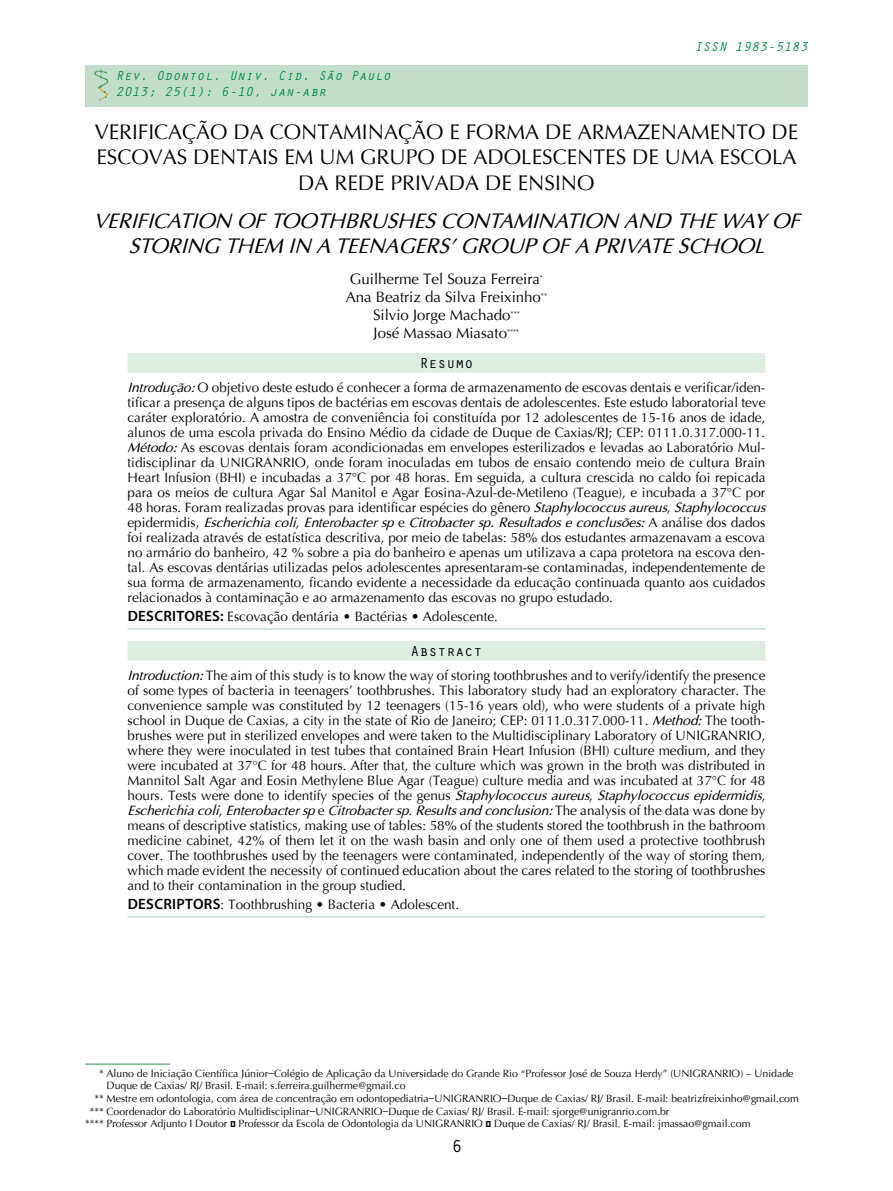
<style>
.page{position:relative;width:893px;height:1191px;background:#fff}
.page>*{position:absolute;margin:0;border:0;box-sizing:border-box;transform-origin:0 0}
.t1{font:21px/25.2px "Optima";color:#000;text-align:center}
.t2{font:italic 21px/25.2px "Optima";color:#000;text-align:center}
.t3{font:18px "Orator Std";color:#000}
.t4{font:15px/18px "Optima";color:#000;text-align:center}
.t5{font:15px "Orator Std";color:#000}
.t6{font:13.5px/15px "Optima";color:#000;text-align:justify}
.t7{font:italic 13.5px/16.2px "Orator Std";color:#008c44}
.t8{font:10.5px/12.6px "Optima";color:#000}
.s1{font-style:italic}
.s2{font-family:"Myriad Pro";font-weight:600;font-size:15px}
.s3{color:#fff}
.s4{font-family:"Times New Roman"}
</style>
<div class="page">
<div style="left:85px;top:65px;width:723px;height:41px;background:#c3ddcb"></div>
<img style="left:94px;top:68px;width:15px;height:36px">
<div style="left:128px;top:353px;width:637px;height:19px;background:#deece1"></div>
<hr style="left:128px;top:628px;width:637px;height:1px;background:#c3ddcb">
<div style="left:128px;top:641px;width:637px;height:19px;background:#deece1"></div>
<hr style="left:128px;top:916px;width:637px;height:1px;background:#c3ddcb">
<hr style="left:85px;top:1063px;width:85px;height:2px;background:#76b88f">
<p class="t7" style="left:116px;top:66px;width:277px">Rev. Odontol. Univ. Cid. São Paulo<br>2013; 25(1): 6-10, jan-abr</p>
<p class="t7" style="left:694px;top:38px;width:115px">ISSN 1983-5183</p>
<h1 class="t1" style="left:95px;top:120px;width:705px">Verificação da contaminação e forma de armazenamento de escovas dentais em um grupo de adolescentes de uma escola da rede privada de ensino</h1>
<h1 class="t2" style="left:93px;top:208px;width:708px">Verification of toothbrushes contamination and the way of storing them in a teenagers’ group of a private school</h1>
<p class="t4" style="left:346px;top:270px;width:203px">Guilherme Tel Souza Ferreira<sup>*<br></sup>Ana Beatriz da Silva Freixinho<sup>**<br></sup>Silvio Jorge Machado<sup>***<br></sup>José Massao Miasato<sup>****</sup></p>
<p class="t5" style="left:419px;top:352px;width:55px">Resumo</p>
<p class="t6" style="left:128px;top:380px;width:640px"><span class="s1">Introdução:</span> O objetivo deste estudo é conhecer a forma de armazenamento de escovas dentais e verificar/iden&shy;tificar a presença de alguns tipos de bactérias em escovas dentais de adolescentes. Este estudo laboratorial teve caráter exploratório. A amostra de conveniência foi constituída por 12 adolescentes de 15-16 anos de idade, alunos de uma escola privada do Ensino Médio da cidade de Duque de Caxias/RJ; CEP: 0111.0.317.000-11.<br><span class="s1">Método:</span> As escovas dentais foram acondicionadas em envelopes esterilizados e levadas ao Laboratório Mul&shy;tidisciplinar da UNIGRANRIO, onde foram inoculadas em tubos de ensaio contendo meio de cultura Brain Heart Infusion (BHI) e incubadas a 37°C por 48 horas. Em seguida, a cultura crescida no caldo foi repicada para os meios de cultura Agar Sal Manitol e Agar Eosina-Azul-de-Metileno (Teague), e incubada a 37°C por 48 horas. Foram realizadas provas para identificar espécies do gênero <span class="s1">Staphylococcus aureus</span>, <span class="s1">Staphylococcus </span>epidermidis, <span class="s1">Escherichia coli</span>, <span class="s1">Enterobacter sp</span> e <span class="s1">Citrobacter sp. Resultados e conclusões:</span> A análise dos dados foi realizada através de estatística descritiva, por meio de tabelas: 58% dos estudantes armazenavam a escova no armário do banheiro, 42 % sobre a pia do banheiro e apenas um utilizava a capa protetora na escova den&shy;tal. As escovas dentárias utilizadas pelos adolescentes apresentaram-se contaminadas, independentemente de sua forma de armazenamento, ficando evidente a necessidade da educação continuada quanto aos cuidados relacionados à contaminação e ao armazenamento das escovas no grupo estudado.</p>
<p class="t6" style="left:128px;top:609px;width:372px"><span class="s2">DESCRITORES:</span> Escovação dentária • Bactérias • Adolescente.</p>
<p class="t5" style="left:410px;top:640px;width:73px">Abstract</p>
<p class="t6" style="left:128px;top:668px;width:639px"><span class="s1">Introduction:</span> The aim of this study is to know the way of storing toothbrushes and to verify/identify the presence of some types of bacteria in teenagers’ toothbrushes. This laboratory study had an exploratory character. The convenience sample was constituted by 12 teenagers (15-16 years old), who were students of a private high school in Duque de Caxias, a city in the state of Rio de Janeiro; CEP: 0111.0.317.000-11. <span class="s1">Method:</span> The tooth&shy;brushes were put in sterilized envelopes and were taken to the Multidisciplinary Laboratory of UNIGRANRIO, where they were inoculated in test tubes that contained Brain Heart Infusion (BHI) culture medium, and they were incubated at 37°C for 48 hours. After that, the culture which was grown in the broth was distributed in Mannitol Salt Agar and Eosin Methylene Blue Agar (Teague) culture media and was incubated at 37°C for 48 hours. Tests were done to identify species of the genus <span class="s1">Staphylococcus aureus</span>, <span class="s1">Staphylococcus epidermidis</span>, <span class="s1">Escherichia coli</span>, <span class="s1">Enterobacter sp</span> e <span class="s1">Citrobacter sp</span>. <span class="s1">Results and conclusion:</span> The analysis of the data was done by means of descriptive statistics, making use of tables: 58% of the students stored the toothbrush in the bathroom medicine cabinet, 42% of them let it on the wash basin and only one of them used a protective toothbrush cover. The toothbrushes used by the teenagers were contaminated, independently of the way of storing them, which made evident the necessity of continued education about the cares related to the storing of toothbrushes and to their contamination in the group studied.</p>
<p class="t6" style="left:128px;top:897px;width:333px"><span class="s2">DESCRIPTORS</span>: Toothbrushing • Bacteria • Adolescent.</p>
<p class="t8" style="left:85px;top:1067px;width:710px"><span class="s3">***</span>* Aluno de Iniciação Científica Júnior <span class="s4">̶</span>Colégio de Aplicação da Universidade do Grande Rio “Professor José de Souza Herdy” (UNIGRANRIO) – Unidade</p>
<p class="t8" style="left:107px;top:1079px;width:300px">Duque de Caxias/ RJ/ Brasil. E-mail: s.ferreira.guilherme@gmail.co</p>
<p class="t8" style="left:85px;top:1092px;width:358px"><span class="s3">**</span>** Mestre em odontologia, com área de concentração em odontopediatria <span class="s4">̶</span>UNIGRANRIO</p>
<p class="t8" style="left:505px;top:1092px;width:296px"><span class="s4">̶</span>Duque de Caxias/ RJ/ Brasil. E-mail: beatrizfreixinho@gmail.com</p>
<p class="t8" style="left:85px;top:1105px;width:239px"><span class="s3">*</span>*** Coordenador do Laboratório Multidisciplinar <span class="s4">̶</span>UNIGRANRIO</p>
<p class="t8" style="left:85px;top:1105px;width:667px;text-indent:300px"><span class="s4">̶</span>Duque de Caxias/ RJ/ Brasil. E-mail: sjorge@unigranrio.com.br<br>**** Professor Adjunto I Doutor ̶ Professor da Escola de Odontologia da UNIGRANRIO ̶ Duque de Caxias/ RJ/ Brasil. E-mail: jmassao@gmail.com</p>
<h2 class="t3" style="left:452px;top:1133px;width:12px">6</h2>
</div>
